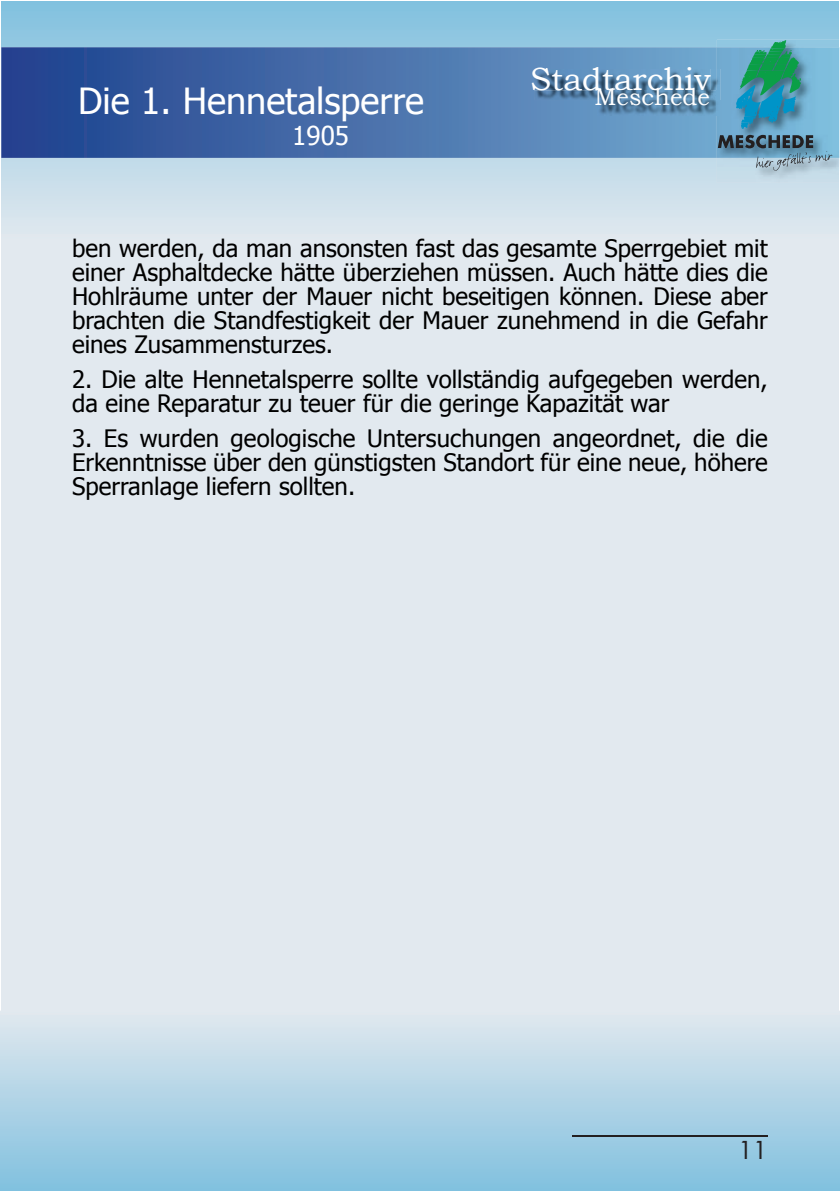
<style>
.page{position:relative;width:840px;height:1191px;background:#fff}
.page>*{position:absolute;margin:0;border:0;box-sizing:border-box;transform-origin:0 0}
.t1{font:36px "Tahoma";color:#fff}
.t2{font:32px "Bookman Old Style";color:#fff}
.t3{font:26px "Tahoma";color:#fff}
.t4{font:24px/24px "Tahoma";color:#000;text-align:justify}
.t5{font:24px "Bookman Old Style";color:#fff}
.t6{font:24px "Futura";color:#231f20}
</style>
<div class="page">
<div style="left:1px;top:1px;width:837px;height:1189px;background:#e2e9ef"></div>
<svg style="left:1px;top:1px;width:837px;height:216px"></svg>
<svg style="left:0;top:1010px;width:839px;height:181px"></svg>
<svg style="left:1px;top:47px;width:715px;height:111px;background:#456eaa"></svg>
<img style="left:533px;top:69px;width:183px;height:31px">
<img style="left:533px;top:69px;width:177px;height:21px">
<img style="left:597px;top:90px;width:119px;height:25px">
<img style="left:597px;top:90px;width:113px;height:1px">
<hr style="left:571px;top:1135px;width:196px;height:1px;background:#231f20">
<img style="left:716px;top:40px;width:123px;height:143px">
<img style="left:716px;top:47px;width:122px;height:111px">
<svg style="left:716px;top:90px;width:2px;height:25px"></svg>
<svg style="left:717px;top:135px;width:114px;height:36px;background:#7495a7"></svg>
<svg style="left:735px;top:40px;width:65px;height:89px;background:#3a9b9e"></svg>
<h1 class="t1" style="left:78px;top:77px;width:347px">Die 1. Hennetalsperre</h1>
<p class="t3" style="left:292px;top:118px;width:58px">1905</p>
<h2 class="t2" style="left:530px;top:58px;width:182px">Stadtarchiv</h2>
<p class="t5" style="left:594px;top:81px;width:117px">Meschede</p>
<p class="t4" style="left:72px;top:235px;width:697px">ben werden, da man ansonsten fast das gesamte Sperrgebiet mit einer Asphaltdecke hätte überziehen müssen. Auch hätte dies die Hohlräume unter der Mauer nicht beseitigen können. Diese aber brachten die Standfestigkeit der Mauer zunehmend in die Gefahr eines Zusammensturzes.</p>
<p class="t4" style="left:72px;top:366px;width:696px">2. Die alte Hennetalsperre sollte vollständig aufgegeben werden, da eine Reparatur zu teuer für die geringe Kapazität war</p>
<p class="t4" style="left:72px;top:425px;width:697px">3. Es wurden geologische Untersuchungen angeordnet, die die Erkenntnisse über den günstigsten Standort für eine neue, höhere Sperranlage liefern sollten.</p>
<p class="t6" style="left:737px;top:1133px;width:31px">11</p>
</div>
